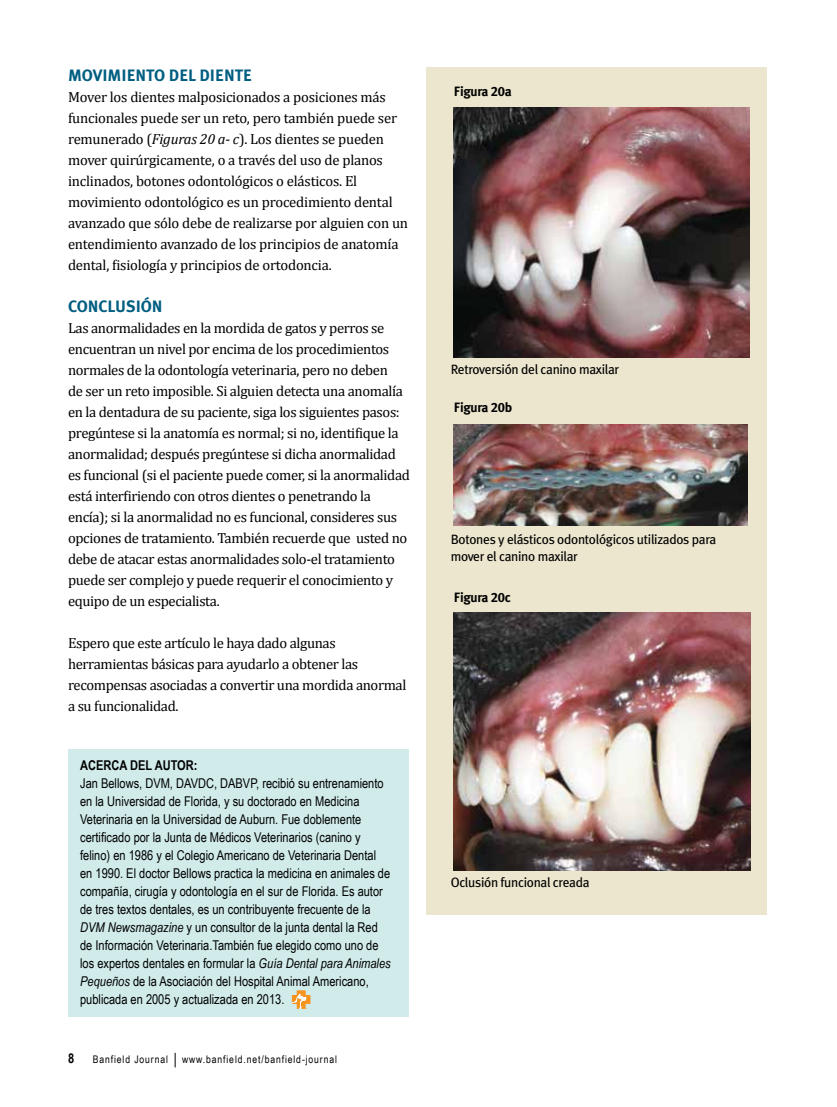
<style>
.page{position:relative;width:837px;height:1107px;background:#fff}
.page>*{position:absolute;margin:0;border:0;box-sizing:border-box;transform-origin:0 0}
.t1{font:700 16.5px "Meta Plus";color:#005e81}
.t2{font:14.7px/21px "Cambria";letter-spacing:-.025em;color:#000}
.t3{font:13.5px/18px "Arial Narrow";color:#000}
.t4{font:13.5px/16.2px "Meta Plus";letter-spacing:-.025em;color:#000}
.t5{font:700 13.5px "Meta Plus";letter-spacing:-.025em;color:#000}
.t6{font:700 13.5px "Arial Narrow";color:#000}
.t7{font:10.5px "Arial Narrow";letter-spacing:.085em;color:#000}
.s1{font-style:italic}
.s2{font-family:"Meta Plus Bold Caps";font-weight:400}
</style>
<div class="page">
<svg style="left:175px;top:1053px;width:1px;height:14px"></svg>
<div style="left:426px;top:67px;width:341px;height:847px;background:#ece6ce"></div>
<img style="left:453px;top:107px;width:297px;height:250px">
<img style="left:453px;top:424px;width:295px;height:101px">
<img style="left:453px;top:612px;width:297px;height:258px">
<div style="left:69px;top:749px;width:340px;height:268px;background:#d1ebeb"></div>
<svg style="left:292px;top:990px;width:19px;height:19px"></svg>
<p class="t1" style="left:68px;top:66px;width:185px">MOVIMIENTO DEL DIENTE</p>
<p class="t2" style="left:68px;top:86px;width:342px">Mover los dientes malposicionados a posiciones más funcionales puede ser un reto, pero también puede ser remunerado (<span class="s1">Figuras 20 a- c</span>). Los dientes se pueden mover quirúrgicamente, o a través del uso de planos inclinados, botones odontológicos o elásticos. El movimiento odontológico es un procedimiento dental avanzado que sólo debe de realizarse por alguien con un entendimiento avanzado de los principios de anatomía dental, fisiología y principios de ortodoncia.</p>
<p class="t1" style="left:68px;top:297px;width:96px">CONCLUSIÓN</p>
<p class="t2" style="left:68px;top:317px;width:343px">Las anormalidades en la mordida de gatos y perros se encuentran un nivel por encima de los procedimientos normales de la odontología veterinaria, pero no deben<br>de ser un reto imposible. Si alguien detecta una anomalía en la dentadura de su paciente, siga los siguientes pasos: pregúntese si la anatomía es normal; si no, identifique la anormalidad; después pregúntese si dicha anormalidad es funcional (si el paciente puede comer, si la anormalidad está interfiriendo con otros dientes o penetrando la encía); si la anormalidad no es funcional, consideres sus opciones de tratamiento. También recuerde que usted no debe de atacar estas anormalidades solo-el tratamiento puede ser complejo y puede requerir el conocimiento y equipo de un especialista.</p>
<p class="t2" style="left:68px;top:632px;width:340px">Espero que este artículo le haya dado algunas herramientas básicas para ayudarlo a obtener las recompensas asociadas a convertir una mordida anormal a su funcionalidad.</p>
<p class="t6" style="left:80px;top:755px;width:119px">ACERCA DEL AUTOR:</p>
<p class="t3" style="left:80px;top:773px;width:312px">Jan Bellows, DVM, DAVDC, DABVP, recibió su entrenamiento en la Universidad de Florida, y su doctorado en Medicina Veterinaria en la Universidad de Auburn. Fue doblemente certificado por la Junta de Médicos Veterinarios (canino y felino) en 1986 y el Colegio Americano de Veterinaria Dental en 1990. El doctor Bellows practica la medicina en animales de compañía, cirugía y odontología en el sur de Florida. Es autor de tres textos dentales, es un contribuyente frecuente de la <span class="s1">DVM Newsmagazine</span> y un consultor de la junta dental la Red de Información Veterinaria.También fue elegido como uno de los expertos dentales en formular la <span class="s1">Guía Dental para Animales Pequeños</span> de la Asociación del Hospital Animal Americano, publicada en 2005 y actualizada en 2013.</p>
<p class="t6" style="left:68px;top:1048px;width:8px">8</p>
<p class="t7" style="left:93px;top:1051px;width:77px">Banfield Journal</p>
<p class="t7" style="left:182px;top:1051px;width:156px">www.banfield.net/banfield-journal</p>
<p class="t5" style="left:454px;top:83px;width:59px">Figura <span class="s2">20</span>a</p>
<p class="t4" style="left:451px;top:361px;width:170px">Retroversión del canino maxilar</p>
<p class="t5" style="left:454px;top:400px;width:60px">Figura <span class="s2">20</span>b</p>
<p class="t4" style="left:451px;top:531px;width:267px">Botones y elásticos odontológicos utilizados para mover el canino maxilar</p>
<p class="t5" style="left:454px;top:589px;width:58px">Figura <span class="s2">20</span>c</p>
<p class="t4" style="left:451px;top:874px;width:140px">Oclusión funcional creada</p>
</div>
